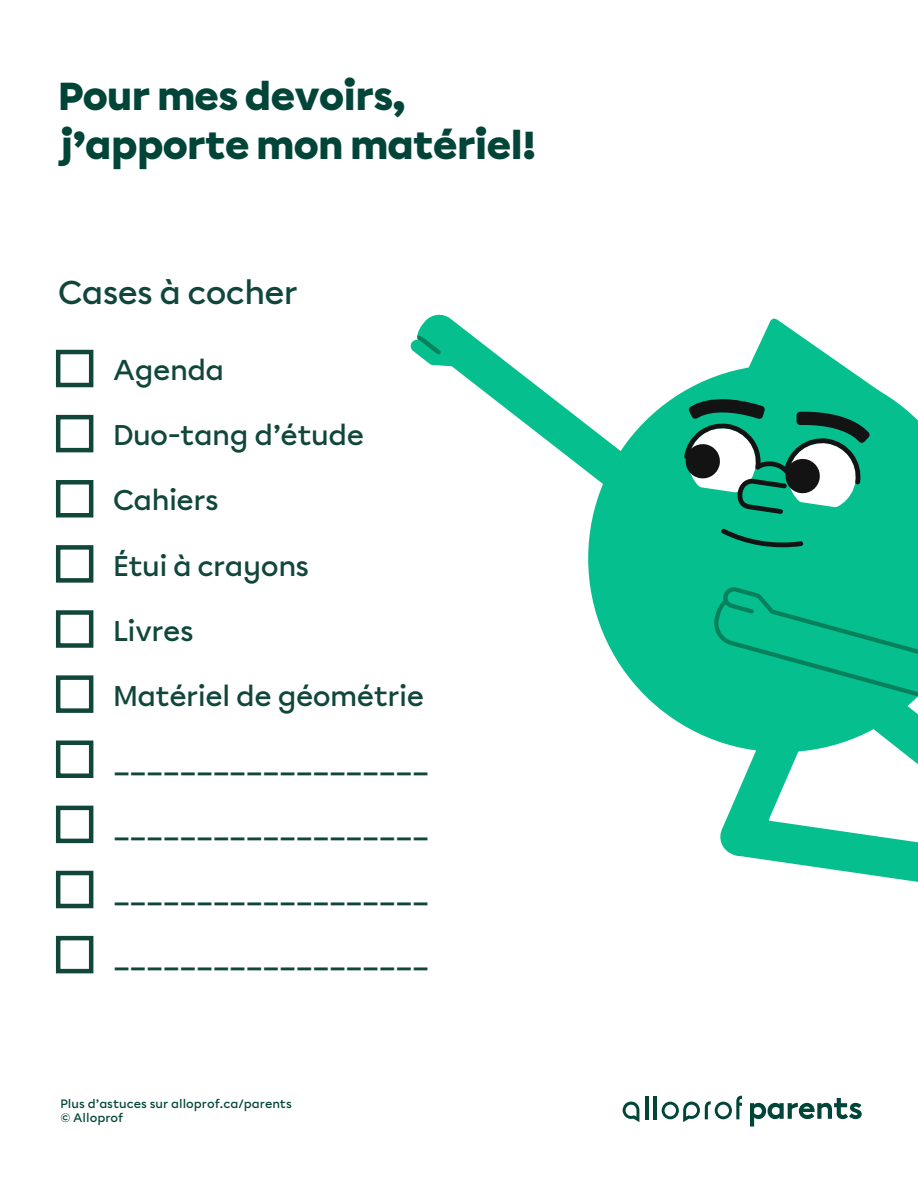
<style>
.page{position:relative;width:918px;height:1188px;background:#fff}
.page>*{position:absolute;margin:0;border:0;box-sizing:border-box;transform-origin:0 0}
.t1{font:900 39px/48.4px "Chromatica Modifiee B";letter-spacing:-.02em;color:#004538}
.t2{font:500 33px "Chromatica Modifiee B";letter-spacing:-.02em;color:#11473b}
.t3{font:500 28.5px "Chromatica Modifiee B";letter-spacing:-.02em;color:#11473b}
.t4{font:500 12.15px/14px "Chromatica Modifiee B";color:#004538}
</style>
<div class="page">
<svg style="left:588px;top:532px;width:93px;height:192px;fill:#05bf8e"></svg>
<svg style="left:410px;top:314px;width:271px;height:218px"></svg>
<svg style="left:417px;top:336px;width:24px;height:19px"></svg>
<svg style="left:681px;top:318px;width:237px;height:564px"></svg>
<div style="left:56px;top:350px;width:37px;height:37px;border:4px solid #11473b"></div>
<div style="left:56px;top:415px;width:37px;height:37px;border:4px solid #11473b"></div>
<div style="left:56px;top:545px;width:37px;height:38px;border:4px solid #11473b"></div>
<div style="left:56px;top:675px;width:37px;height:38px;border:4px solid #11473b"></div>
<div style="left:56px;top:741px;width:37px;height:37px;border:4px solid #11473b"></div>
<div style="left:56px;top:806px;width:37px;height:37px;border:4px solid #11473b"></div>
<div style="left:56px;top:871px;width:37px;height:37px;border:4px solid #11473b"></div>
<div style="left:56px;top:936px;width:37px;height:37px;border:4px solid #11473b"></div>
<div style="left:56px;top:480px;width:37px;height:38px;border:4px solid #11473b"></div>
<div style="left:56px;top:610px;width:37px;height:38px;border:4px solid #11473b"></div>
<svg style="left:750px;top:1098px;width:112px;height:29px"></svg>
<hr style="left:645px;top:1096px;width:3px;height:23px;background:#004538">
<hr style="left:654px;top:1096px;width:3px;height:23px;background:#004538">
<svg style="left:623px;top:1102px;width:16px;height:20px"></svg>
<svg style="left:662px;top:1096px;width:80px;height:26px"></svg>
<h1 class="t1" style="left:58px;top:73px;width:479px">Pour mes devoirs, j’apporte mon matériel!</h1>
<p class="t2" style="left:58px;top:271px;width:241px">Cases à cocher</p>
<p class="t3" style="left:113px;top:352px;width:113px">Agenda</p>
<p class="t3" style="left:113px;top:417px;width:253px">Duo-tang d’étude</p>
<p class="t3" style="left:113px;top:482px;width:107px">Cahiers</p>
<p class="t3" style="left:113px;top:547px;width:198px">Étui à crayons</p>
<p class="t3" style="left:113px;top:612px;width:82px">Livres</p>
<p class="t3" style="left:113px;top:677px;width:313px">Matériel de géométrie</p>
<p class="t3" style="left:113px;top:742px;width:318px">___________________</p>
<p class="t3" style="left:113px;top:808px;width:318px">___________________</p>
<p class="t3" style="left:113px;top:873px;width:318px">___________________</p>
<p class="t3" style="left:113px;top:938px;width:318px">___________________</p>
<p class="t4" style="left:60px;top:1097px;width:233px">Plus d’astuces sur alloprof.ca/parents © Alloprof</p>
</div>
